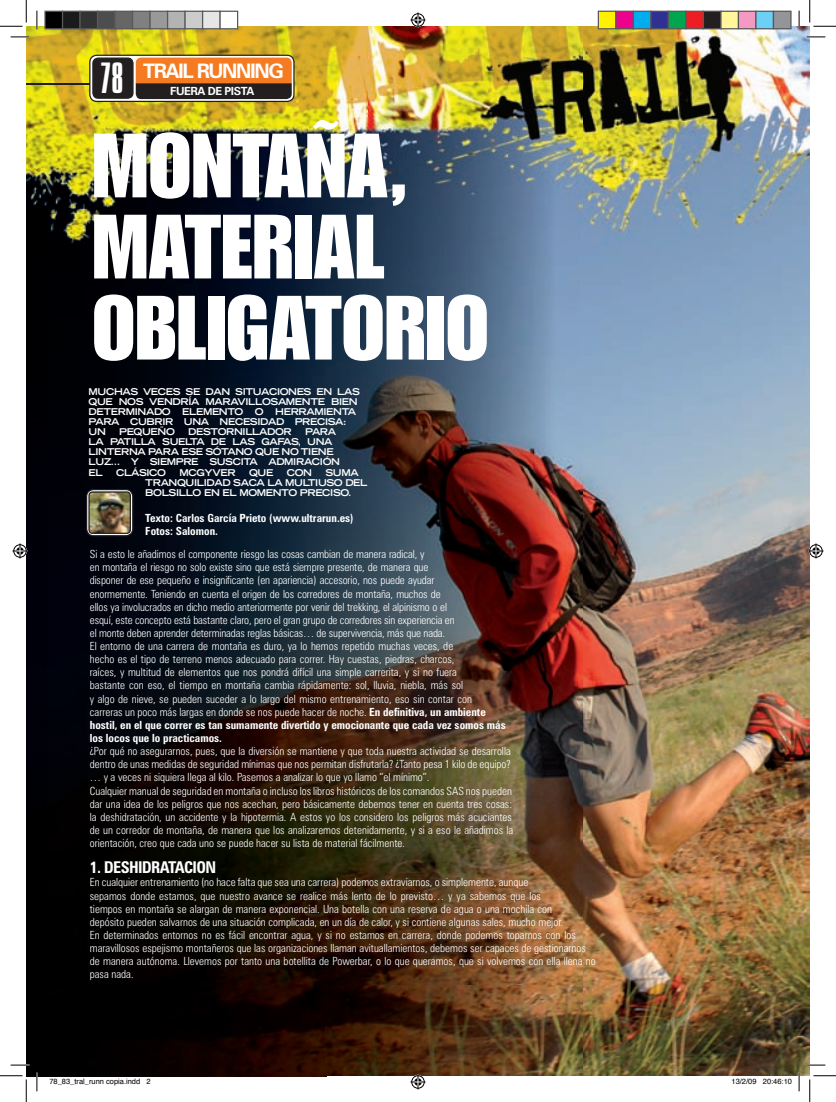
<style>
.page{position:relative;width:836px;height:1102px;background:#fff}
.page>*{position:absolute;margin:0;border:0;box-sizing:border-box;transform-origin:0 0}
.t1{font:89.12px/81px "Impact LT";color:#fff}
.t2{font:300 37.5px "Compacta BT";color:#fff}
.t3{font:700 20px "Zurich BT";letter-spacing:-.07em;color:#fff}
.t4{font:700 condensed 16.25px "Zurich BT";letter-spacing:-.04em;color:#fff}
.t5{font:300 condensed 11.25px/13.1px "Zurich BT";color:#fff}
.t6{font:700 condensed 11.25px/13.1px "Zurich BT";color:#fff}
.t7{font:700 11.25px "Zurich BT";letter-spacing:-.035em;color:#fff}
.t8{font:700 expanded 9.38px/10px "Trade Gothic LH";letter-spacing:-.04em;color:#fff}
.t9{font:7.5px "Helvetica";color:#000}
.s1{font-weight:700}
</style>
<div class="page">
<img style="left:26px;top:26px;width:783px;height:1049px">
<img style="left:86px;top:489px;width:47px;height:47px">
<hr style="left:26px;top:83px;width:64px;height:1px;background:#231f20">
<svg style="left:89px;top:55px;width:205px;height:47px;background:#905c36"></svg>
<svg style="left:11px;top:36px;width:18px;height:2px"></svg>
<svg style="left:806px;top:36px;width:19px;height:2px"></svg>
<svg style="left:11px;top:1064px;width:18px;height:1px"></svg>
<svg style="left:806px;top:1064px;width:19px;height:1px"></svg>
<svg style="left:36px;top:11px;width:2px;height:18px"></svg>
<svg style="left:36px;top:1072px;width:2px;height:19px"></svg>
<svg style="left:798px;top:11px;width:1px;height:18px"></svg>
<svg style="left:798px;top:1072px;width:1px;height:19px"></svg>
<svg style="left:0;top:0;width:27px;height:27px"></svg>
<svg style="left:0;top:1075px;width:27px;height:26px"></svg>
<svg style="left:809px;top:0;width:27px;height:27px"></svg>
<svg style="left:809px;top:1075px;width:27px;height:26px"></svg>
<svg style="left:410px;top:13px;width:15px;height:15px"></svg>
<svg style="left:410px;top:1074px;width:15px;height:15px"></svg>
<svg style="left:13px;top:543px;width:15px;height:15px"></svg>
<svg style="left:808px;top:543px;width:15px;height:15px"></svg>
<div style="left:45px;top:11px;width:18px;height:18px;background:#000"></div>
<div style="left:44px;top:11px;width:19px;height:18px;border:1px solid #595959"></div>
<div style="left:63px;top:11px;width:17px;height:18px;background:#1a1a1a"></div>
<div style="left:62px;top:11px;width:19px;height:18px;border:1px solid #595959"></div>
<div style="left:80px;top:11px;width:18px;height:18px;background:#333"></div>
<div style="left:79px;top:11px;width:19px;height:18px;border:1px solid #595959"></div>
<div style="left:98px;top:11px;width:17px;height:18px;background:#4d4d4d"></div>
<div style="left:97px;top:11px;width:19px;height:18px;border:1px solid #595959"></div>
<div style="left:115px;top:11px;width:18px;height:18px;background:#666"></div>
<div style="left:114px;top:11px;width:19px;height:18px;border:1px solid #595959"></div>
<div style="left:133px;top:11px;width:17px;height:18px;background:#808080"></div>
<div style="left:132px;top:11px;width:19px;height:18px;border:1px solid #595959"></div>
<div style="left:150px;top:11px;width:18px;height:18px;background:#999"></div>
<div style="left:149px;top:11px;width:19px;height:18px;border:1px solid #595959"></div>
<div style="left:168px;top:11px;width:17px;height:18px;background:#b3b3b3"></div>
<div style="left:167px;top:11px;width:19px;height:18px;border:1px solid #595959"></div>
<div style="left:185px;top:11px;width:18px;height:18px;background:#ccc"></div>
<div style="left:184px;top:11px;width:19px;height:18px;border:1px solid #595959"></div>
<div style="left:203px;top:11px;width:17px;height:18px;background:#e6e6e6"></div>
<div style="left:202px;top:11px;width:19px;height:18px;border:1px solid #595959"></div>
<div style="left:220px;top:11px;width:18px;height:18px;background:#fff"></div>
<div style="left:219px;top:11px;width:19px;height:18px;border:1px solid #595959"></div>
<div style="left:598px;top:11px;width:18px;height:18px;background:#fff101"></div>
<div style="left:597px;top:11px;width:19px;height:18px;border:1px solid #595959"></div>
<div style="left:616px;top:11px;width:17px;height:18px;background:#ed028c"></div>
<div style="left:615px;top:11px;width:19px;height:18px;border:1px solid #595959"></div>
<div style="left:633px;top:11px;width:18px;height:18px;background:#00aeef"></div>
<div style="left:632px;top:11px;width:19px;height:18px;border:1px solid #595959"></div>
<div style="left:651px;top:11px;width:17px;height:18px;background:#2e3092"></div>
<div style="left:650px;top:11px;width:19px;height:18px;border:1px solid #595959"></div>
<div style="left:668px;top:11px;width:18px;height:18px;background:#00a54f"></div>
<div style="left:667px;top:11px;width:19px;height:18px;border:1px solid #595959"></div>
<div style="left:686px;top:11px;width:17px;height:18px;background:#ee1d23"></div>
<div style="left:685px;top:11px;width:19px;height:18px;border:1px solid #595959"></div>
<div style="left:703px;top:11px;width:18px;height:18px;background:#231f20"></div>
<div style="left:702px;top:11px;width:19px;height:18px;border:1px solid #595959"></div>
<div style="left:721px;top:11px;width:17px;height:18px;background:#fff79a"></div>
<div style="left:720px;top:11px;width:19px;height:18px;border:1px solid #595959"></div>
<div style="left:738px;top:11px;width:18px;height:18px;background:#f499c2"></div>
<div style="left:737px;top:11px;width:19px;height:18px;border:1px solid #595959"></div>
<div style="left:756px;top:11px;width:17px;height:18px;background:#6bcff6"></div>
<div style="left:755px;top:11px;width:19px;height:18px;border:1px solid #595959"></div>
<div style="left:773px;top:11px;width:18px;height:18px;background:#939598"></div>
<div style="left:772px;top:11px;width:19px;height:18px;border:1px solid #595959"></div>
<h2 class="t2" style="left:100px;top:56px;width:24px">78</h2>
<h3 class="t3" style="left:143px;top:59px;width:142px">TRAIL RUNNING</h3>
<p class="t7" style="left:170px;top:84px;width:86px">FUERA DE PISTA</p>
<h1 class="t1" style="left:92px;top:125px;width:398px">MONTAÑA,<br>MATERIAL<br>OBLIGATORIO</h1>
<p class="t8" style="left:89px;top:387px;width:273px">MUCHAS VECES SE DAN SITUACIONES EN LAS<br>QUE NOS VENDRÍA MARAVILLOSAMENTE BIEN<br>DETERMINADO ELEMENTO O HERRAMIENTA<br>PARA CUBRIR UNA NECESIDAD PRECISA:<br>UN</p>
<p class="t8" style="left:119px;top:427px;width:57px">PEQUEÑO</p>
<p class="t8" style="left:188px;top:427px;width:105px">DESTORNILLADOR</p>
<p class="t8" style="left:89px;top:427px;width:253px;text-indent:217px">PARA<br>LA PATILLA SUELTA DE LAS GAFAS, UNA<br>LINTERNA PARA ESE SÓTANO QUE NO TIENE<br>LUZ… Y SIEMPRE SUSCITA ADMIRACIÓN<br>EL</p>
<p class="t8" style="left:116px;top:467px;width:51px">CLÁSICO</p>
<p class="t8" style="left:179px;top:467px;width:58px">MCGYVER</p>
<p class="t8" style="left:249px;top:467px;width:26px">QUE</p>
<p class="t8" style="left:287px;top:467px;width:27px">CON</p>
<p class="t8" style="left:145px;top:467px;width:224px;text-indent:180px">SUMA<br>TRANQUILIDAD SACA LA MULTIUSO DEL<br>BOLSILLO EN EL MOMENTO PRECISO.</p>
<p class="t6" style="left:145px;top:511px;width:210px">Texto: Carlos García Prieto (www.ultrarun.es)<br>Fotos: Salomon.</p>
<p class="t5" style="left:90px;top:547px;width:417px">Si a esto le añadimos el componente riesgo las cosas cambian de manera radical, y<br>en montaña el riesgo no solo existe sino que está siempre presente, de manera que<br>disponer de ese pequeño e insignificante (en apariencia) accesorio, nos puede ayudar<br>enormemente. Teniendo en cuenta el origen de los corredores de montaña, muchos de<br>ellos ya involucrados en dicho medio anteriormente por venir del trekking, el alpinismo o el<br>esquí, este concepto está bastante claro, pero el gran grupo de corredores sin experiencia en<br>el monte deben aprender determinadas reglas básicas… de supervivencia, más que nada.<br>El entorno de una carrera de montaña es duro, ya lo hemos repetido muchas veces, de<br>hecho es el tipo de terreno menos adecuado para correr. Hay cuestas, piedras, charcos,<br>raíces, y multitud de elementos que nos pondrá difícil una simple carrerita, y si no fuera<br>bastante con eso, el tiempo en montaña cambia rápidamente: sol, lluvia, niebla, más sol<br>y algo de nieve, se pueden suceder a lo largo del mismo entrenamiento, eso sin contar con carreras un poco más largas en donde se nos puede hacer de noche. <span class="s1">En definitiva, un ambiente hostil, en el que correr es tan sumamente divertido y emocionante que cada vez somos más los locos que lo practicamos.</span></p>
<p class="t5" style="left:90px;top:744px;width:425px">¿Por qué no asegurarnos, pues, que la diversión se mantiene y que toda nuestra actividad se desarrolla dentro de unas medidas de seguridad mínimas que nos permitan disfrutarla? ¿Tanto pesa 1 kilo de equipo? … y a veces ni siquiera llega al kilo. Pasemos a analizar lo que yo llamo “el mínimo”.<br>Cualquier manual de seguridad en montaña o incluso los libros históricos de los comandos SAS nos pueden dar una idea de los peligros que nos acechan, pero básicamente debemos tener en cuenta tres cosas: la deshidratación, un accidente y la hipotermia. A estos yo los considero los peligros más acuciantes de un corredor de montaña, de manera que los analizaremos detenidamente, y si a eso le añadimos la orientación, creo que cada uno se puede hacer su lista de material fácilmente.</p>
<h3 class="t4" style="left:90px;top:857px;width:128px">1. DESHIDRATACION</h3>
<p class="t5" style="left:90px;top:875px;width:507px">En cualquier entrenamiento (no hace falta que sea una carrera) podemos extraviarnos, o simplemente, aunque<br>sepamos donde estamos, que nuestro avance se realice más lento de lo previsto… y ya sabemos que los<br>tiempos en montaña se alargan de manera exponencial. Una botella con una reserva de agua o una mochila con<br>depósito pueden salvarnos de una situación complicada, en un día de calor, y si contiene algunas sales, mucho mejor.<br>En determinados entornos no es fácil encontrar agua, y si no estamos en carrera, donde podemos toparnos con los maravillosos espejismo montañeros que las organizaciones llaman avituallamientos, debemos ser capaces de gestionarnos de manera autónoma. Llevemos por tanto una botellita de Powerbar, o lo que queramos, que si volvemos con ella llena no pasa nada.</p>
<p class="t9" style="left:49px;top:1075px;width:103px">78_83_tral_runn copia.indd 2</p>
<p class="t9" style="left:731px;top:1075px;width:62px">13/2/09 20:46:10</p>
</div>
